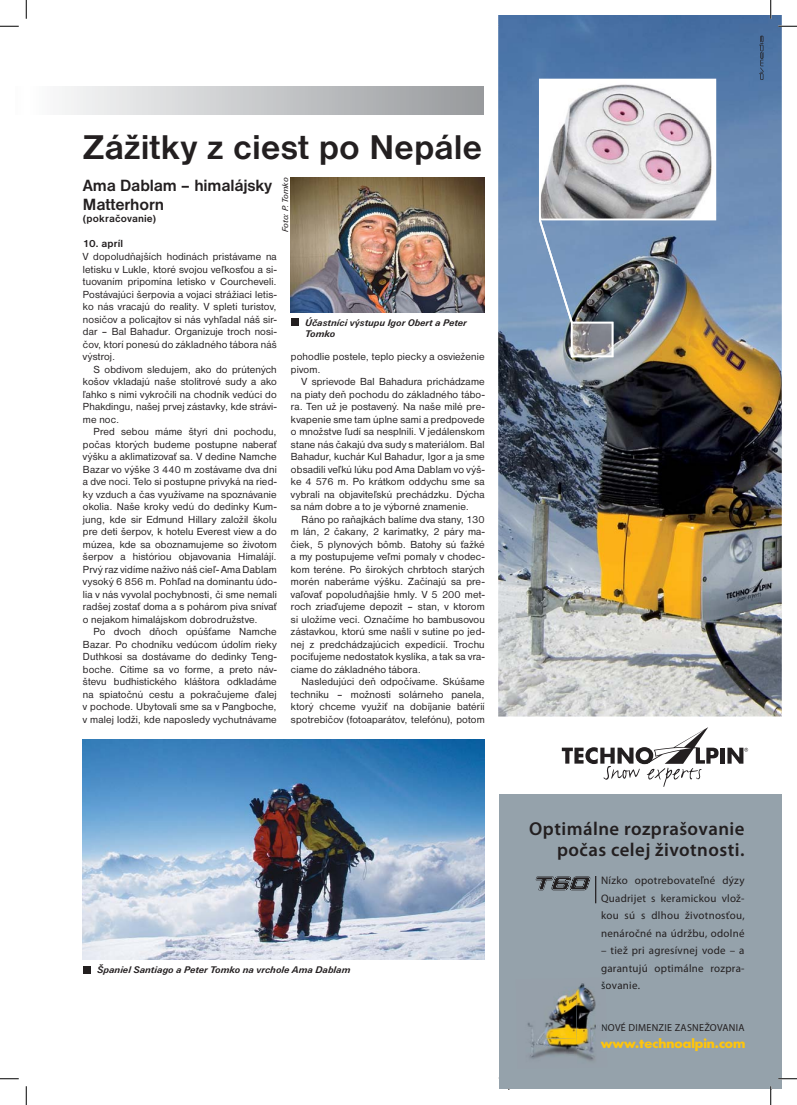
<style>
.page{position:relative;width:797px;height:1105px;background:#fff}
.page>*{position:absolute;margin:0;border:0;box-sizing:border-box;transform-origin:0 0}
.t1{font:700 35.62px "Nimbus Sans DCE";color:#231f20}
.t2{font:600 18.75px/21.2px "Myriad Pro";letter-spacing:.025em;color:#231f20;text-align:right}
.t3{font:700 16.88px/18.8px "Nimbus Sans DCE";letter-spacing:-.01em;color:#231f20}
.t4{font:700 14px "Futura No 2 D";color:#ffc50b}
.t5{font:11px/17.5px "Myriad Pro";letter-spacing:.025em;color:#231f20;text-align:justify}
.t6{font:10.62px/12.5px "Nimbus Sans DCE";letter-spacing:.015em;color:#231f20;text-align:justify}
.t7{font:700 10.62px "Nimbus Sans DCE";letter-spacing:.015em;color:#231f20}
.t8{font:10.25px "Myriad Pro";letter-spacing:.03em;color:#231f20}
.t9{font:italic 700 10px/11.2px "Unitus TCE";color:#231f20}
.t10{font:italic 8.75px "Unitus TCE";color:#231f20}
.s1{color:#1a1d21}
</style>
<div class="page">
<svg style="left:62px;top:86px;width:422px;height:29px;background:#c5c7c8"></svg>
<img style="left:291px;top:178px;width:194px;height:134px">
<img style="left:499px;top:16px;width:282px;height:700px">
<div style="left:499px;top:794px;width:282px;height:295px;background:#95a2ab"></div>
<hr style="left:720px;top:748px;width:4px;height:16px;background:#231f20">
<svg style="left:727px;top:748px;width:21px;height:16px"></svg>
<svg style="left:562px;top:727px;width:156px;height:60px"></svg>
<svg style="left:760px;top:36px;width:3px;height:44px"></svg>
<svg style="left:535px;top:876px;width:61px;height:27px"></svg>
<img style="left:527px;top:989px;width:48px;height:70px">
<img style="left:575px;top:983px;width:21px;height:78px">
<svg style="left:539px;top:220px;width:74px;height:137px;background:#7c91ac"></svg>
<img style="left:542px;top:82px;width:171px;height:135px">
<div style="left:539px;top:79px;width:177px;height:141px;border:2px solid #fff"></div>
<img style="left:83px;top:740px;width:402px;height:219px">
<div style="left:83px;top:966px;width:7px;height:7px;background:#231f20"></div>
<div style="left:291px;top:319px;width:7px;height:7px;background:#231f20"></div>
<svg style="left:0;top:25px;width:19px;height:2px"></svg>
<svg style="left:778px;top:25px;width:19px;height:2px"></svg>
<svg style="left:0;top:1078px;width:19px;height:1px"></svg>
<svg style="left:778px;top:1077px;width:19px;height:2px"></svg>
<svg style="left:25px;top:0;width:2px;height:19px"></svg>
<svg style="left:25px;top:1086px;width:2px;height:19px"></svg>
<svg style="left:770px;top:0;width:2px;height:19px"></svg>
<svg style="left:770px;top:1086px;width:2px;height:19px"></svg>
<h1 class="t1" style="left:83px;top:134px;width:401px">Zážitky z ciest po Nepále</h1>
<p class="t10" style="left:282px;top:232px;width:56px;rotate:-90deg">Foto: P. Tomko</p>
<h3 class="t3" style="left:83px;top:177px;width:191px">Ama Dablam – himalájsky<br>Matterhorn</h3>
<p class="t7" style="left:83px;top:215px;width:75px">(pokračovanie)</p>
<p class="t7" style="left:83px;top:240px;width:42px">10. apríl</p>
<p class="t6" style="left:83px;top:251px;width:195px">V dopoludňajších hodinách pristávame na letisku v Lukle, ktoré svojou veľkosťou a si&shy;tuovaním pripomína letisko v Courcheveli.<br>Postávajúci šerpovia a vojaci strážiaci letis&shy;ko nás vracajú do reality. V spleti turistov, nosičov a policajtov si nás vyhľadal náš sir&shy;dar – Bal Bahadur. Organizuje troch nosi&shy;čov, ktorí ponesú do základného tábora náš výstroj.</p>
<p class="t6" style="left:83px;top:364px;width:195px;text-indent:11px">S obdivom sledujem, ako do prútených košov vkladajú naše stolitrové sudy a ako ľahko s nimi vykročili na chodník vedúci do Phakdingu, našej prvej zástavky, kde strávi&shy;me noc.</p>
<p class="t6" style="left:83px;top:426px;width:195px;text-indent:11px">Pred sebou máme štyri dni pochodu, počas ktorých budeme postupne naberať výšku a aklimatizovať sa. V dedine Namche Bazar vo výške 3 440 m zostávame dva dni a dve noci. Telo si postupne privyká na ried&shy;ky vzduch a čas využívame na spoznávanie okolia. Naše kroky vedú do dedinky Kum&shy;jung, kde sir Edmund Hillary založil školu pre deti šerpov, k hotelu Everest view a do múzea, kde sa oboznamujeme so životom šerpov a históriou objavovania Himalájí.<br>Prvý raz vidíme naživo náš cieľ- Ama Dablam vysoký 6 856 m. Pohľad na dominantu údo&shy;lia v nás vyvolal pochybnosti, či sme nemali radšej zostať doma a s pohárom piva snívať o nejakom himalájskom dobrodružstve.</p>
<p class="t6" style="left:83px;top:626px;width:195px;text-indent:11px">Po dvoch dňoch opúšťame Namche Bazar. Po chodníku vedúcom údolím rieky Duthkosi sa dostávame do dedinky Teng&shy;boche. Cítime sa vo forme, a preto náv&shy;števu budhistického kláštora odkladáme na spiatočnú cestu a pokračujeme ďalej v pochode. Ubytovali sme sa v Pangboche, v malej lodži, kde naposledy vychutnávame</p>
<p class="t9" style="left:305px;top:318px;width:163px">Účastníci výstupu Igor Obert a Peter<br>Tomko</p>
<p class="t6" style="left:291px;top:351px;width:195px">pohodlie postele, teplo piecky a osvieženie pivom.</p>
<p class="t6" style="left:291px;top:376px;width:195px;text-indent:11px">V sprievode Bal Bahadura prichádzame na piaty deň pochodu do základného tábo&shy;ra. Ten už je postavený. Na naše milé pre&shy;kvapenie sme tam úplne sami a predpovede o množstve ľudí sa nesplnili. V jedálenskom stane nás čakajú dva sudy s materiálom. Bal Bahadur, kuchár Kul Bahadur, Igor a ja sme obsadili veľkú lúku pod Ama Dablam vo výš&shy;ke 4 576 m. Po krátkom oddychu sme sa vybrali na objaviteľskú prechádzku. Dýcha sa nám dobre a to je výborné znamenie.</p>
<p class="t6" style="left:291px;top:514px;width:195px;text-indent:11px">Ráno po raňajkách balíme dva stany, 130 m lán, 2 čakany, 2 karimatky, 2 páry ma&shy;čiek, 5 plynových bômb. Batohy sú ťažké a my postupujeme veľmi pomaly v chodec&shy;kom teréne. Po širokých chrbtoch starých morén naberáme výšku. Začínajú sa pre&shy;vaľovať popoludňajšie hmly. V 5 200 met&shy;roch zriaďujeme depozit – stan, v ktorom si uložíme veci. Označíme ho bambusovou zástavkou, ktorú sme našli v sutine po jed&shy;nej z predchádzajúcich expedícií. Trochu pociťujeme nedostatok kyslíka, a tak sa vra&shy;ciame do základného tábora.</p>
<p class="t6" style="left:291px;top:676px;width:195px;text-indent:11px">Nasledujúci deň odpočívame. Skúšame techniku – možnosti solárneho panela, ktorý chceme využiť na dobíjanie batérií spotrebičov (fotoaparátov, telefónu), potom</p>
<p class="t9" style="left:97px;top:965px;width:255px">Španiel Santiago a Peter Tomko na vrchole Ama Dablam</p>
<h2 class="t2" style="left:529px;top:818px;width:217px">Optimálne rozprašovanie počas celej životnosti.</h2>
<p class="t5" style="left:601px;top:873px;width:145px">Nízko opotrebovateľné dýzy Quadrijet s keramickou vlož&shy;kou sú s dlhou životnosťou, nenáročné na údržbu, odolné</p>
<p class="t5" style="left:601px;top:943px;width:145px">– tiež pri agresívnej vode – a garantujú optimálne rozpra&shy;<span class="s1">š</span>ovanie.</p>
<p class="t8" style="left:601px;top:1024px;width:145px"><span class="s1">N</span>OVÉ DIMENZIE ZASNEŽOVANIA</p>
<h3 class="t4" style="left:600px;top:1035px;width:146px">www.technoalpin.com</h3>
</div>
